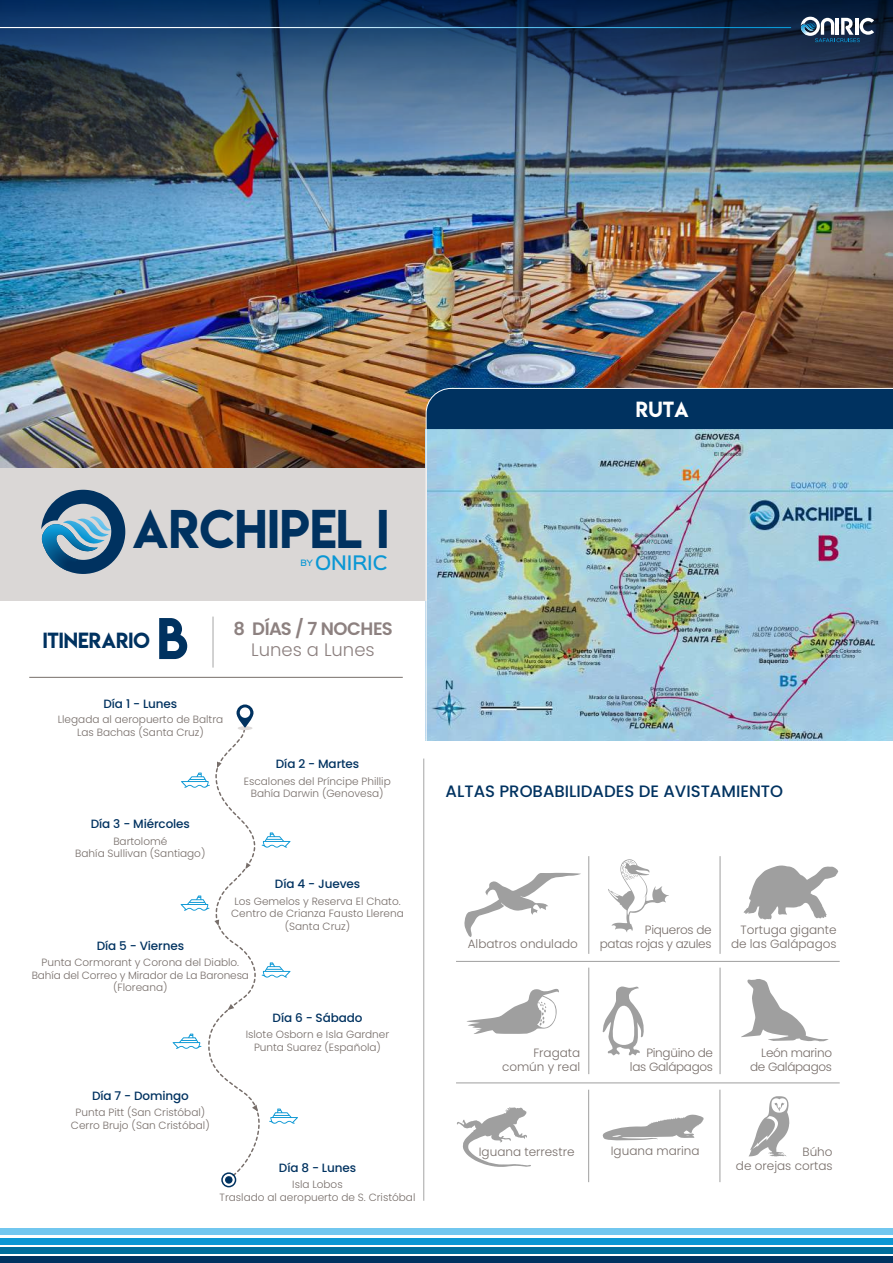
<style>
.page{position:relative;width:893px;height:1263px;background:#fff}
.page>*{position:absolute;margin:0;border:0;box-sizing:border-box;transform-origin:0 0}
.t1{font:52.05px "Lemon Milk";color:#003260}
.t2{font:48.3px "Lemon Milk";color:#003260}
.t3{font:19.5px "Lemon Milk";color:#003260}
.t4{font:19.5px "Lemon Milk";color:#fff}
.t5{font:600 18px "Poppins";letter-spacing:-.03em;color:#8d8180}
.t6{font:300 18px "Poppins";color:#8d8180}
.t7{font:500 18px "Sinkin Sans 500";color:#0a97d4}
.t8{font:500 16.5px "Poppins";color:#003260}
.t9{font:300 12px/13.5px "Poppins";color:#776e6a;text-align:right}
.t10{font:500 12px "Poppins";letter-spacing:-.01em;color:#003260}
.t11{font:300 12px/13.5px "Poppins";letter-spacing:-.025em;color:#776e6a;text-align:right}
.t12{font:300 10.5px/12.6px "Poppins";color:#776e6a;text-align:center}
.t13{font:500 7.95px "Sinkin Sans 500";color:#0a97d4}
</style>
<div class="page">
<img style="left:0;top:234px;width:893px;height:234px">
<div style="left:0;top:468px;width:426px;height:132px;background:#dad7d6"></div>
<hr style="left:456px;top:961px;width:384px;height:1px;background:#9f9f9f">
<hr style="left:588px;top:856px;width:1px;height:98px;background:#9f9f9f">
<hr style="left:588px;top:968px;width:1px;height:106px;background:#9f9f9f">
<hr style="left:588px;top:1090px;width:1px;height:92px;background:#9f9f9f">
<hr style="left:720px;top:856px;width:1px;height:98px;background:#9f9f9f">
<hr style="left:720px;top:968px;width:1px;height:106px;background:#9f9f9f">
<hr style="left:720px;top:1090px;width:1px;height:92px;background:#9f9f9f">
<hr style="left:456px;top:1083px;width:384px;height:1px;background:#9f9f9f">
<svg style="left:602px;top:986px;width:42px;height:69px"></svg>
<svg style="left:602px;top:1114px;width:102px;height:27px"></svg>
<svg style="left:741px;top:979px;width:87px;height:63px"></svg>
<img style="left:425px;top:388px;width:468px;height:353px">
<svg style="left:744px;top:865px;width:94px;height:54px"></svg>
<svg style="left:457px;top:1107px;width:74px;height:60px"></svg>
<svg style="left:608px;top:859px;width:61px;height:73px"></svg>
<svg style="left:467px;top:988px;width:92px;height:46px"></svg>
<svg style="left:749px;top:1096px;width:40px;height:60px"></svg>
<svg style="left:464px;top:873px;width:117px;height:64px"></svg>
<div style="left:221px;top:1172px;width:15px;height:15px;border:2px solid #003260;border-radius:50%"></div>
<svg style="left:225px;top:1176px;width:8px;height:8px"></svg>
<svg style="left:173px;top:704px;width:125px;height:477px"></svg>
<hr style="left:423px;top:758px;width:1px;height:443px;background:#a5a5a5">
<img style="left:0;top:0;width:893px;height:234px">
<svg style="left:41px;top:490px;width:84px;height:84px"></svg>
<svg style="left:801px;top:17px;width:73px;height:25px"></svg>
<hr style="left:0;top:27px;width:791px;height:1px;background:#fff">
<hr style="left:213px;top:616px;width:1px;height:52px;background:#a5a5a5">
<hr style="left:29px;top:677px;width:374px;height:1px;background:#776e6a">
<div style="left:0;top:1256px;width:893px;height:7px;background:#003260"></div>
<div style="left:0;top:1247px;width:893px;height:6px;background:#006e9d"></div>
<div style="left:0;top:1238px;width:893px;height:6px;background:#0a97d4"></div>
<div style="left:0;top:1228px;width:893px;height:7px;background:#72c7ef"></div>
<h3 class="t4" style="left:636px;top:396px;width:55px">RUTA</h3>
<h2 class="t2" style="left:132px;top:494px;width:258px">aRCHIPEL I</h2>
<p class="t13" style="left:300px;top:556px;width:14px">BY</p>
<h3 class="t7" style="left:315px;top:547px;width:74px">ONIRIC</h3>
<h3 class="t3" style="left:43px;top:627px;width:109px">ITINERARIO</h3>
<h1 class="t1" style="left:157px;top:601px;width:33px">b</h1>
<h3 class="t5" style="left:234px;top:618px;width:161px">8 DÍAS / 7 NOCHES</h3>
<h3 class="t6" style="left:251px;top:640px;width:125px">Lunes a Lunes</h3>
<p class="t10" style="left:104px;top:697px;width:75px">Día 1 - Lunes</p>
<p class="t12" style="left:58px;top:713px;width:167px">Llegada al aeropuerto de Baltra<br>Las Bachas (Santa Cruz)</p>
<p class="t10" style="left:91px;top:817px;width:101px">Día 3 - Miércoles</p>
<p class="t12" style="left:75px;top:835px;width:132px">Bartolomé<br>Bahía Sullivan (Santiago)</p>
<p class="t10" style="left:276px;top:757px;width:85px">Día 2 - Martes</p>
<p class="t12" style="left:244px;top:775px;width:149px">Escalones del Príncipe Phillip<br>Bahía Darwin (Genovesa)</p>
<p class="t10" style="left:275px;top:877px;width:87px">Día 4 - Jueves</p>
<p class="t12" style="left:231px;top:895px;width:174px">Los Gemelos y Reserva El Chato.<br>Centro de Crianza Fausto Llerena (Santa Cruz)</p>
<p class="t10" style="left:97px;top:938px;width:89px">Día 5 - Viernes</p>
<p class="t12" style="left:32px;top:956px;width:219px">Punta Cormorant y Corona del Diablo.<br>Bahía del Correo y Mirador de La Baronesa (Floreana)</p>
<p class="t10" style="left:273px;top:1010px;width:91px">Día 6 - Sábado</p>
<p class="t12" style="left:246px;top:1028px;width:145px">Islote Osborn e Isla Gardner<br>Punta Suarez (Española)</p>
<p class="t10" style="left:92px;top:1088px;width:98px">Día 7 - Domingo</p>
<p class="t12" style="left:71px;top:1106px;width:140px">Punta Pitt (San Cristóbal)<br>Cerro Brujo (San Cristóbal)</p>
<p class="t10" style="left:279px;top:1160px;width:79px">Día 8 - Lunes</p>
<p class="t12" style="left:220px;top:1178px;width:197px">Isla Lobos<br>Traslado al aeropuerto de S. Cristóbal</p>
<h3 class="t8" style="left:446px;top:782px;width:339px">ALTAS PROBABILIDADES DE AVISTAMIENTO</h3>
<p class="t9" style="left:468px;top:937px;width:112px">Albatros ondulado</p>
<p class="t11" style="left:600px;top:923px;width:113px">Piqueros de<br>patas rojas y azules</p>
<p class="t9" style="left:731px;top:923px;width:107px">Tortuga gigante de las Galápagos</p>
<p class="t9" style="left:502px;top:1046px;width:80px">Fragata común y real</p>
<p class="t11" style="left:630px;top:1046px;width:85px">Pingüino de las Galápagos</p>
<p class="t11" style="left:750px;top:1046px;width:84px">León marino de Galápagos</p>
<p class="t9" style="left:479px;top:1145px;width:97px">Iguana terrestre</p>
<p class="t9" style="left:611px;top:1144px;width:90px">Iguana marina</p>
<p class="t9" style="left:736px;top:1145px;width:98px">Búho<br>de orejas cortas</p>
</div>
